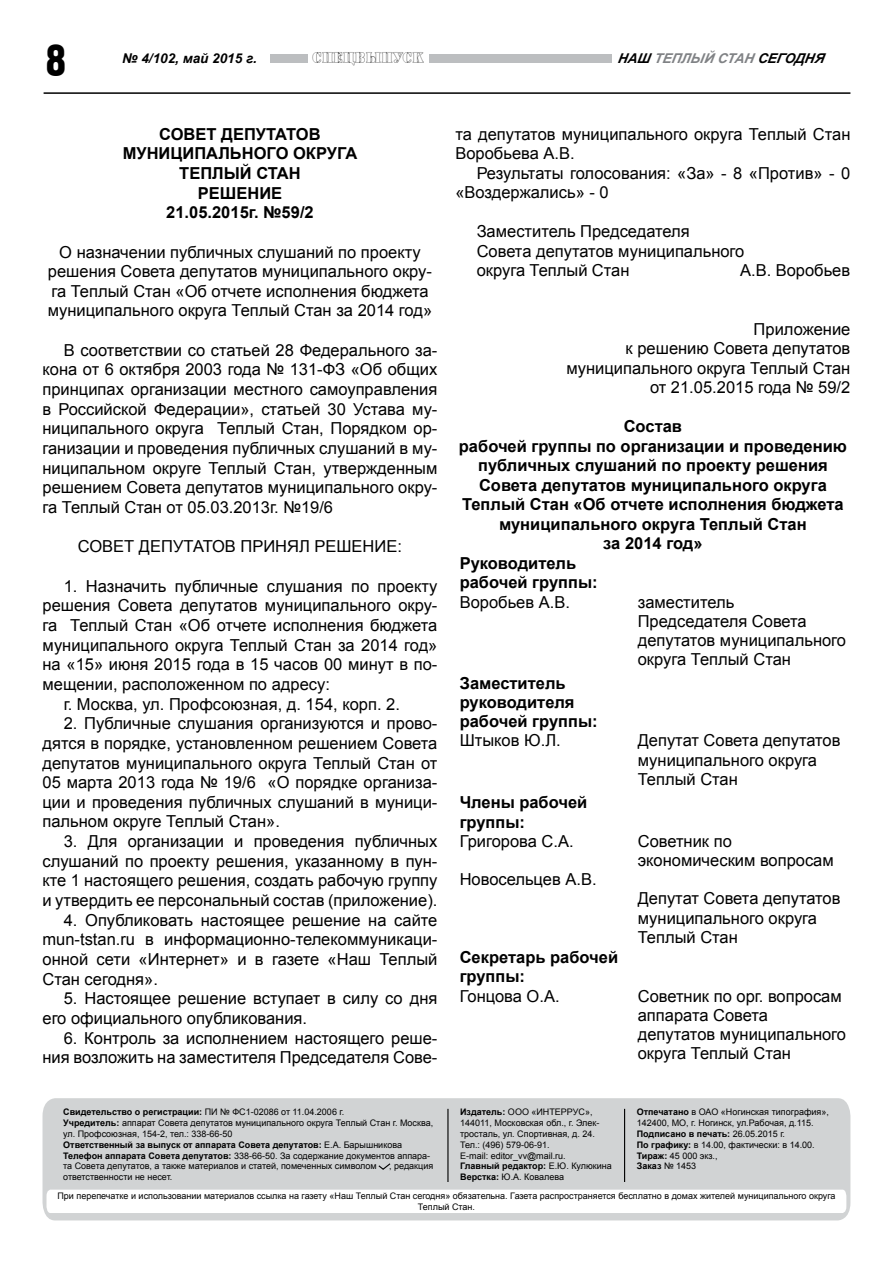
<style>
.page{position:relative;width:893px;height:1263px;background:#fff}
.page>*{position:absolute;margin:0;border:0;box-sizing:border-box;transform-origin:0 0}
.t1{font:45px "Hermes";color:#000}
.t2{font:16.5px/19.6px "Arial";color:#000}
.t3{font:700 16.5px/19.6px "Arial";color:#000}
.t4{font:15px "A Samper Otl";letter-spacing:.01em;color:#000}
.t5{font:italic 700 13.5px "Arial";color:#000}
.t6{font:9px/10.8px "Arial";color:#000}
.s1{color:#808285}
.s2{font-weight:700}
</style>
<div class="page">
<hr style="left:44px;top:92px;width:806px;height:2px;background:#000">
<div style="left:429px;top:54px;width:183px;height:9px;background:#bcbec0"></div>
<div style="left:270px;top:54px;width:38px;height:9px;background:#bcbec0"></div>
<div style="left:43px;top:1098px;width:807px;height:122px;background:#d1d3d4"></div>
<svg style="left:47px;top:1189px;width:799px;height:24px"></svg>
<svg style="left:377px;top:1162px;width:15px;height:8px"></svg>
<hr style="left:447px;top:1109px;width:1px;height:73px;background:#000">
<hr style="left:624px;top:1109px;width:1px;height:73px;background:#000">
<h1 class="t1" style="left:46px;top:35px;width:22px">8</h1>
<p class="t5" style="left:122px;top:49px;width:136px">№ 4/102, май 2015 г.</p>
<p class="t4" style="left:312px;top:49px;width:113px">СПЕЦВЫПУСК</p>
<p class="t5" style="left:617px;top:49px;width:208px">НАШ <span class="s1">ТЕПЛЫЙ СТАН</span> СЕГОДНЯ</p>
<p class="t3" style="left:123px;top:124px;width:236px;text-align:center">СОВЕТ ДЕПУТАТОВ<br>МУНИЦИПАЛЬНОГО ОКРУГА<br>ТЕПЛЫЙ СТАН<br>РЕШЕНИЕ<br>21.05.2015г. №59/2</p>
<p class="t2" style="left:48px;top:242px;width:386px;text-align:center">О назначении публичных слушаний по проекту решения Совета депутатов муниципального окру&shy;га Теплый Стан «Об отчете исполнения бюджета муниципального округа Теплый Стан за 2014 год»</p>
<p class="t2" style="left:42px;top:340px;width:396px;text-align:justify;text-indent:21px">В соответствии со статьей 28 Федерального за&shy;кона от 6 октября 2003 года № 131-ФЗ «Об общих принципах организации местного самоуправления в Российской Федерации», статьей 30 Устава му&shy;ниципального округа Теплый Стан, Порядком ор&shy;ганизации и проведения публичных слушаний в му&shy;ниципальном округе Теплый Стан, утвержденным решением Совета депутатов муниципального окру&shy;га Теплый Стан от 05.03.2013г. №19/6</p>
<p class="t2" style="left:78px;top:537px;width:326px">СОВЕТ ДЕПУТАТОВ ПРИНЯЛ РЕШЕНИЕ:</p>
<p class="t2" style="left:64px;top:576px;width:375px">1. Назначить публичные слушания по проекту</p>
<p class="t2" style="left:42px;top:596px;width:396px">решения Совета депутатов муниципального окру-</p>
<p class="t2" style="left:42px;top:615px;width:396px">га Теплый Стан «Об отчете исполнения бюджета</p>
<p class="t2" style="left:42px;top:635px;width:396px">муниципального округа Теплый Стан за 2014 год»</p>
<p class="t2" style="left:42px;top:655px;width:396px">на «15» июня 2015 года в 15 часов 00 минут в по-</p>
<p class="t2" style="left:42px;top:674px;width:289px">мещении, расположенном по адресу:</p>
<p class="t2" style="left:64px;top:694px;width:338px">г. Москва, ул. Профсоюзная, д. 154, корп. 2.</p>
<p class="t2" style="left:42px;top:714px;width:396px;text-align:justify;text-indent:21px">2. Публичные слушания организуются и прово&shy;дятся в порядке, установленном решением Совета депутатов муниципального округа Теплый Стан от 05 марта 2013 года № 19/6 «О порядке организа&shy;ции и проведения публичных слушаний в муници&shy;пальном округе Теплый Стан».</p>
<p class="t2" style="left:42px;top:832px;width:396px;text-align:justify;text-indent:21px">3. Для организации и проведения публичных слушаний по проекту решения, указанному в пун&shy;кте 1 настоящего решения, создать рабочую группу и утвердить ее персональный состав (приложение).</p>
<p class="t2" style="left:42px;top:910px;width:396px;text-align:justify;text-indent:21px">4. Опубликовать настоящее решение на сайте mun-tstan.ru в информационно-телекоммуникаци&shy;онной сети «Интернет» и в газете «Наш Теплый Стан сегодня».</p>
<p class="t2" style="left:42px;top:989px;width:396px;text-indent:21px">5. Настоящее решение вступает в силу со дня его официального опубликования.</p>
<p class="t2" style="left:42px;top:1028px;width:396px;text-align:right">6. Контроль за исполнением настоящего реше&shy;ния возложить на заместителя Председателя Сове-</p>
<p class="t2" style="left:455px;top:124px;width:396px">та депутатов муниципального округа Теплый Стан<br>Воробьева А.В.</p>
<p class="t2" style="left:455px;top:163px;width:396px;text-indent:21px">Результаты голосования: «За» - 8 «Против» - 0 «Воздержались» - 0</p>
<p class="t2" style="left:477px;top:222px;width:269px">Заместитель Председателя<br>Совета депутатов муниципального округа Теплый Стан</p>
<p class="t2" style="left:740px;top:261px;width:112px">А.В. Воробьев</p>
<p class="t2" style="left:566px;top:319px;width:285px;text-align:right">Приложение<br>к решению Совета депутатов муниципального округа Теплый Стан от 21.05.2015 года № 59/2</p>
<p class="t3" style="left:624px;top:417px;width:60px">Состав</p>
<p class="t3" style="left:459px;top:437px;width:390px">рабочей группы по организации и проведению</p>
<p class="t3" style="left:478px;top:456px;width:351px">публичных слушаний по проекту решения</p>
<p class="t3" style="left:479px;top:476px;width:349px">Совета депутатов муниципального округа</p>
<p class="t3" style="left:462px;top:495px;width:383px">Теплый Стан «Об отчете исполнения бюджета</p>
<p class="t3" style="left:499px;top:515px;width:309px">муниципального округа Теплый Стан</p>
<p class="t3" style="left:603px;top:534px;width:101px">за 2014 год»</p>
<p class="t3" style="left:460px;top:554px;width:118px">Руководитель</p>
<p class="t3" style="left:460px;top:573px;width:140px">рабочей группы:</p>
<p class="t2" style="left:460px;top:592px;width:112px">Воробьев А.В.</p>
<p class="t2" style="left:638px;top:592px;width:210px;line-height:19.2px">заместитель<br>Председателя Совета депутатов муниципального округа Теплый Стан</p>
<p class="t3" style="left:460px;top:674px;width:140px;line-height:19.2px">Заместитель руководителя рабочей группы:</p>
<p class="t2" style="left:460px;top:731px;width:103px">Штыков Ю.Л.</p>
<p class="t2" style="left:638px;top:731px;width:204px;line-height:19.2px">Депутат Совета депутатов муниципального округа<br>Теплый Стан</p>
<p class="t3" style="left:460px;top:793px;width:129px;line-height:19.2px">Члены рабочей группы:</p>
<p class="t2" style="left:460px;top:831px;width:116px">Григорова С.А.</p>
<p class="t2" style="left:460px;top:870px;width:138px">Новосельцев А.В.</p>
<p class="t2" style="left:638px;top:831px;width:198px;line-height:19.2px">Советник по экономическим вопросам</p>
<p class="t2" style="left:638px;top:889px;width:204px;line-height:19.2px">Депутат Совета депутатов муниципального округа<br>Теплый Стан</p>
<p class="t3" style="left:460px;top:948px;width:160px;line-height:19.2px">Секретарь рабочей группы:</p>
<p class="t2" style="left:460px;top:986px;width:101px">Гонцова О.А.</p>
<p class="t2" style="left:638px;top:986px;width:210px;line-height:19.2px">Советник по орг. вопросам аппарата Совета депутатов муниципального округа Теплый Стан</p>
<p class="t6" style="left:460px;top:1107px;width:153px"><span class="s2">Издатель:</span> ООО «ИНТЕРРУС»,<br>144011, Московская обл., г. Элек&shy;тросталь, ул. Спортивная, д. 24.<br>Тел.: (496) 579-06-91.<br>E-mail: editor_vv@mail.ru.<br><span class="s2">Главный редактор:</span> Е.Ю. Кулюкина<br><span class="s2">Верстка:</span> Ю.А. Ковалева</p>
<p class="t6" style="left:637px;top:1107px;width:194px"><span class="s2">Отпечатано</span> в ОАО «Ногинская типография»,<br>142400, МО, г. Ногинск, ул.Рабочая, д.115.<br><span class="s2">Подписано в печать:</span> 26.05.2015 г.<br><span class="s2">По графику:</span> в 14.00, фактически: в 14.00.<br><span class="s2">Тираж:</span> 45 000 экз.,<br><span class="s2">Заказ</span> № 1453</p>
<p class="t6" style="left:57px;top:1191px;width:779px;line-height:10.2px;text-align:center">При перепечатке и использовании материалов ссылка на газету «Наш Теплый Стан сегодня» обязательна. Газета распространяется бесплатно в домах жителей муниципального округа<br>Теплый Стан.</p>
<p class="t6" style="left:63px;top:1107px;width:371px"><span class="s2">Свидетельство о регистрации:</span> ПИ № ФС1-02086 от 11.04.2006 г.<br><span class="s2">Учредитель:</span> аппарат Совета депутатов муниципального округа Теплый Стан г. Москва, ул. Профсоюзная, 154-2, тел.: 338-66-50<br><span class="s2">Ответственный за выпуск от аппарата Совета депутатов:</span> Е.А. Барышникова <span class="s2">Телефон аппарата Совета депутатов:</span> 338-66-50. За содержание документов аппара&shy;та Совета депутатов, а также материалов и статей, помеченных символом</p>
<p class="t6" style="left:389px;top:1161px;width:46px">, редакция</p>
<p class="t6" style="left:63px;top:1172px;width:111px">ответственности не несет.</p>
</div>
